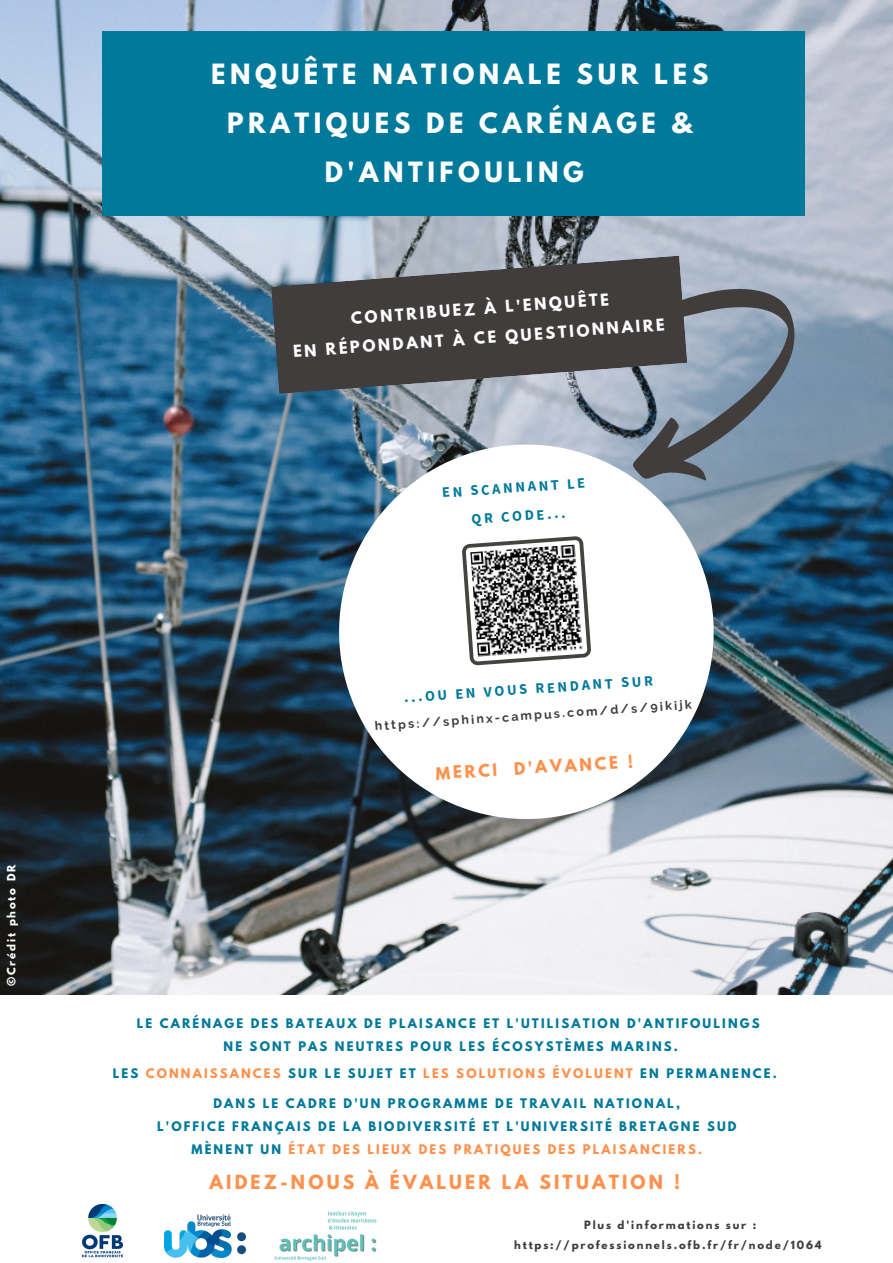
<style>
.page{position:relative;width:893px;height:1263px;background:#fff}
.page>*{position:absolute;margin:0;border:0;box-sizing:border-box;transform-origin:0 0}
.t1{font:700 24.75px/49px "League Spartan";letter-spacing:.185em;color:#fff;text-align:center}
.t2{font:700 17.25px "League Spartan";letter-spacing:.185em;color:#ff914d}
.t3{font:700 15.3px "League Spartan";color:#ff914d}
.t4{font:700 14.62px "League Spartan";color:#fff}
.t5{font:700 14.48px "Source Sans Pro";color:#00799b}
.t6{font:700 12.23px "Raleway";color:#403d3c}
.t7{font:700 11.7px "League Spartan";letter-spacing:.185em;color:#00799b}
.t8{font:700 11.7px "League Spartan";letter-spacing:.185em;color:#ff914d}
.t9{font:700 10.2px "League Spartan";letter-spacing:.185em;color:#fff}
.t10{font:700 10.12px/20.2px "League Spartan";letter-spacing:.185em;color:#403d3c;text-align:center}
.s1{color:#00799b}
</style>
<div class="page">
<img style="left:0;top:0;width:893px;height:994px">
<div style="left:102px;top:31px;width:702px;height:184px;background:#00799b"></div>
<svg style="left:271px;top:256px;width:297px;height:138px;background:#555659"></svg>
<svg style="left:568px;top:249px;width:274px;height:261px;background:#778493"></svg>
<svg style="left:325px;top:431px;width:402px;height:402px"></svg>
<svg style="left:461px;top:536px;width:130px;height:130px"></svg>
<img style="left:470px;top:545px;width:112px;height:112px">
<img style="left:164px;top:1214px;width:81px;height:43px">
<img style="left:274px;top:1211px;width:103px;height:50px">
<img style="left:82px;top:1203px;width:41px;height:55px">
<p class="t9" style="left:6px;top:986px;width:123px;rotate:-90deg">©Crédit photo DR</p>
<p class="t1" style="left:211px;top:52px;width:499px">ENQUÊTE NATIONALE SUR LES<br>PRATIQUES DE CARÉNAGE &amp;<br>D'ANTIFOULING</p>
<p class="t4" style="left:351px;top:310px;width:260px;rotate:-4deg">CONTRIBUEZ À L'ENQUÊTE</p>
<p class="t4" style="left:293px;top:344px;width:374px;rotate:-4deg">EN RÉPONDANT À CE QUESTIONNAIRE</p>
<p class="t5" style="left:441px;top:483px;width:145px;rotate:-4deg">EN SCANNANT LE</p>
<p class="t5" style="left:471px;top:510px;width:96px;rotate:-4deg">QR CODE...</p>
<p class="t5" style="left:403px;top:688px;width:251px;rotate:-4deg">...OU EN VOUS RENDANT SUR</p>
<p class="t6" style="left:374px;top:719px;width:319px;rotate:-4deg">https://sphinx-campus.com/d/s/9ikijk</p>
<p class="t3" style="left:435px;top:766px;width:199px;rotate:-4deg">MERCI D'AVANCE !</p>
<p class="t7" style="left:137px;top:1017px;width:624px">LE CARÉNAGE DES BATEAUX DE PLAISANCE ET L'UTILISATION D'ANTIFOULINGS</p>
<p class="t7" style="left:223px;top:1040px;width:456px">NE SONT PAS NEUTRES POUR LES ÉCOSYSTÈMES MARINS.</p>
<p class="t8" style="left:113px;top:1067px;width:665px"><span class="s1">LES</span> CONNAISSANCES <span class="s1">SUR LE SUJET ET</span> LES SOLUTIONS ÉVOLUENT <span class="s1">EN PERMANENCE.</span></p>
<p class="t7" style="left:213px;top:1097px;width:468px">DANS LE CADRE D'UN PROGRAMME DE TRAVAIL NATIONAL,</p>
<p class="t7" style="left:157px;top:1120px;width:581px">L'OFFICE FRANÇAIS DE LA BIODIVERSITÉ ET L'UNIVERSITÉ BRETAGNE SUD</p>
<p class="t8" style="left:191px;top:1143px;width:512px"><span class="s1">MÈNENT UN</span> ÉTAT DES LIEUX DES PRATIQUES DES PLAISANCIERS.</p>
<p class="t2" style="left:209px;top:1174px;width:472px">AIDEZ-NOUS À ÉVALUER LA SITUATION !</p>
<p class="t10" style="left:514px;top:1216px;width:309px">Plus d'informations sur : https://professionnels.ofb.fr/fr/node/1064</p>
</div>
